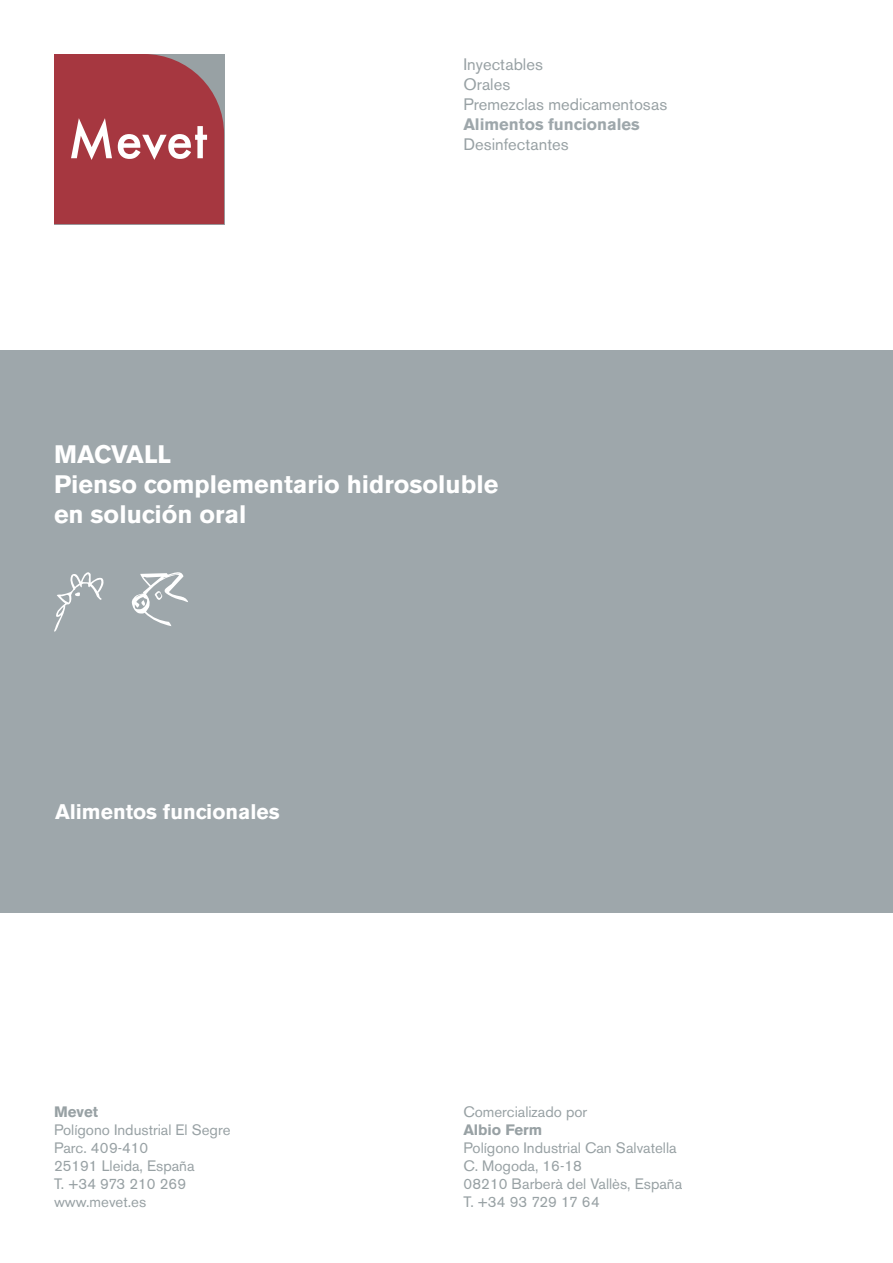
<style>
.page{position:relative;width:893px;height:1263px;background:#fff}
.page>*{position:absolute;margin:0;border:0;box-sizing:border-box;transform-origin:0 0}
.t1{font:700 25.05px/30.2px "Akzidenz Grotesk BE";color:#fff}
.t2{font:700 21px "Akzidenz Grotesk BE";color:#fff}
.t3{font:16.5px/19.8px "Akzidenz Grotesk BE";color:#98a1a4}
.t4{font:700 16.5px "Akzidenz Grotesk BE";color:#9ea7ab}
.t5{font:15px/18px "Akzidenz Grotesk BE";color:#98a1a4}
.t6{font:700 15px "Akzidenz Grotesk BE";color:#98a1a4}
</style>
<div class="page">
<svg style="left:54px;top:54px;width:170px;height:170px;background:#aa4850"></svg>
<div style="left:0;top:350px;width:893px;height:563px;background:#9ea7ab"></div>
<svg style="left:131px;top:572px;width:57px;height:54px"></svg>
<svg style="left:54px;top:572px;width:50px;height:60px"></svg>
<p class="t3" style="left:463px;top:55px;width:205px">Inyectables<br>Orales<br>Premezclas medicamentosas</p>
<p class="t4" style="left:463px;top:115px;width:178px">Alimentos funcionales</p>
<p class="t3" style="left:463px;top:134px;width:107px">Desinfectantes</p>
<h1 class="t1" style="left:54px;top:439px;width:446px">MACVALL<br>Pienso complementario hidrosoluble en solución oral</h1>
<h2 class="t2" style="left:55px;top:800px;width:226px">Alimentos funcionales</h2>
<p class="t6" style="left:54px;top:1103px;width:46px">Mevet</p>
<p class="t5" style="left:54px;top:1121px;width:178px">Polígono Industrial El Segre<br>Parc. 409-410<br>25191 Lleida, España<br>T. +34 973 210 269 www.mevet.es</p>
<p class="t5" style="left:463px;top:1103px;width:125px">Comercializado por</p>
<p class="t6" style="left:463px;top:1121px;width:80px">Albio Ferm</p>
<p class="t5" style="left:463px;top:1139px;width:220px">Polígono Industrial Can Salvatella<br>C. Mogoda, 16-18<br>08210 Barberà del Vallès, España<br>T. +34 93 729 17 64</p>
</div>
